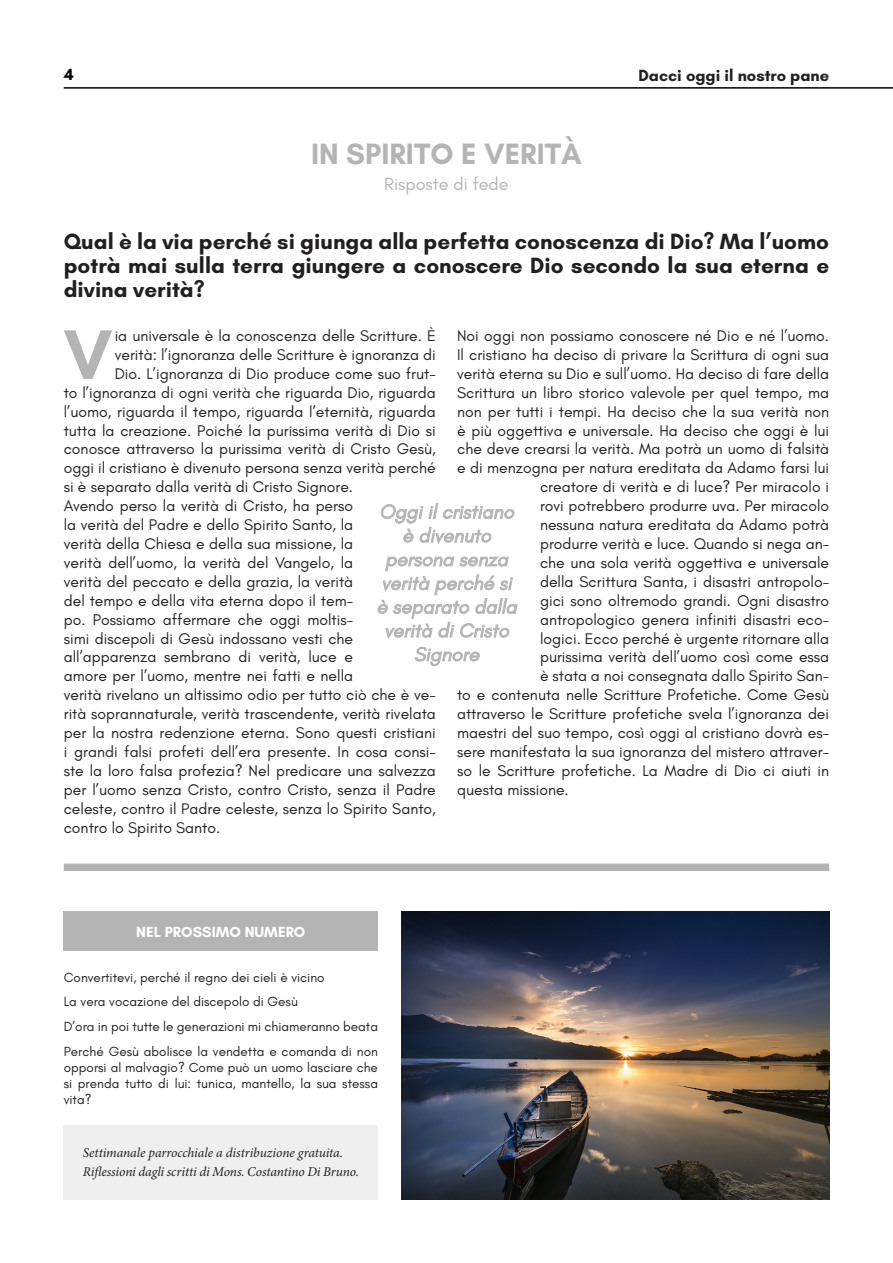
<style>
.page{position:relative;width:893px;height:1263px;background:#fff}
.page>*{position:absolute;margin:0;border:0;box-sizing:border-box;transform-origin:0 0}
.t1{font:700 71.4px "Glacial Indifference";color:#b4b4b4}
.t2{font:700 30px "Glacial Indifference";color:#b4b4b4}
.t3{font:700 22.5px/24px "Glacial Indifference";color:#221f20;text-align:justify}
.t4{font:italic 19.8px/23.7px "Glacial Indifference";color:#b4b4b4;text-align:center}
.t5{font:18px "Glacial Indifference";color:#b4b4b4}
.t6{font:700 16.5px "Glacial Indifference";color:#221f20}
.t7{font:700 16.5px "Glacial Indifference";color:#000}
.t8{font:15.75px "Glacial Indifference";color:#221f20}
.t9{font:700 15px "Glacial Indifference";color:#fff}
.t10{font:13.5px/24.8px "Glacial Indifference";color:#221f20}
.t11{font:italic 13.5px/19.2px "Minion Pro";letter-spacing:-.01em;color:#221f20}
</style>
<div class="page">
<hr style="left:64px;top:87px;width:829px;height:2px;background:#000">
<div style="left:64px;top:1125px;width:314px;height:74px;background:#efefef"></div>
<div style="left:64px;top:863px;width:765px;height:8px;background:#b4b4b4"></div>
<div style="left:64px;top:911px;width:314px;height:39px;background:#b4b4b4"></div>
<img style="left:401px;top:911px;width:428px;height:288px">
<svg style="left:380px;top:503px;width:135px;height:41px"></svg>
<svg style="left:377px;top:556px;width:141px;height:110px"></svg>
<p class="t7" style="left:64px;top:65px;width:11px">4</p>
<h2 class="t2" style="left:311px;top:135px;width:272px">IN SPIRITO E VERITÀ</h2>
<p class="t5" style="left:384px;top:173px;width:126px">Risposte di fede</p>
<p class="t6" style="left:638px;top:65px;width:192px">Dacci oggi il nostro pane</p>
<h3 class="t3" style="left:64px;top:229px;width:767px">Qual è la via perché si giunga alla perfetta conoscenza di Dio? Ma l’uomo potrà mai sulla terra giungere a conoscere Dio secondo la sua eterna e divina verità?</h3>
<h1 class="t1" style="left:63px;top:310px;width:51px">V</h1>
<p class="t8" style="left:115px;top:327px;width:323px">ia universale è la conoscenza delle Scritture. È</p>
<p class="t8" style="left:457px;top:327px;width:373px">Noi oggi non possiamo conoscere né Dio e né l’uomo.</p>
<p class="t8" style="left:457px;top:346px;width:374px">Il cristiano ha deciso di privare la Scrittura di ogni sua</p>
<p class="t8" style="left:457px;top:365px;width:374px">verità eterna su Dio e sull’uomo. Ha deciso di fare della</p>
<p class="t8" style="left:457px;top:384px;width:374px">Scrittura un libro storico valevole per quel tempo, ma</p>
<p class="t8" style="left:457px;top:403px;width:373px">non per tutti i tempi. Ha deciso che la sua verità non</p>
<p class="t8" style="left:457px;top:421px;width:374px">è più oggettiva e universale. Ha deciso che oggi è lui</p>
<p class="t8" style="left:457px;top:440px;width:374px">che deve crearsi la verità. Ma potrà un uomo di falsità</p>
<p class="t8" style="left:457px;top:459px;width:374px">e di menzogna per natura ereditata da Adamo farsi lui</p>
<p class="t8" style="left:540px;top:478px;width:291px">creatore di verità e di luce? Per miracolo i</p>
<p class="t8" style="left:540px;top:497px;width:291px">rovi potrebbero produrre uva. Per miracolo</p>
<p class="t8" style="left:540px;top:516px;width:291px">nessuna natura ereditata da Adamo potrà</p>
<p class="t8" style="left:540px;top:535px;width:291px">produrre verità e luce. Quando si nega an-</p>
<p class="t8" style="left:540px;top:554px;width:291px">che una sola verità oggettiva e universale</p>
<p class="t8" style="left:540px;top:573px;width:291px">della Scrittura Santa, i disastri antropolo-</p>
<p class="t8" style="left:540px;top:592px;width:291px">gici sono oltremodo grandi. Ogni disastro</p>
<p class="t8" style="left:540px;top:610px;width:291px">antropologico genera infiniti disastri eco-</p>
<p class="t8" style="left:540px;top:629px;width:291px">logici. Ecco perché è urgente ritornare alla</p>
<p class="t8" style="left:540px;top:648px;width:291px">purissima verità dell’uomo così come essa</p>
<p class="t8" style="left:540px;top:667px;width:291px">è stata a noi consegnata dallo Spirito San-</p>
<p class="t8" style="left:457px;top:686px;width:374px">to e contenuta nelle Scritture Profetiche. Come Gesù</p>
<p class="t8" style="left:457px;top:705px;width:374px">attraverso le Scritture profetiche svela l’ignoranza dei</p>
<p class="t8" style="left:457px;top:724px;width:374px">maestri del suo tempo, così oggi al cristiano dovrà es-</p>
<p class="t8" style="left:457px;top:743px;width:374px">sere manifestata la sua ignoranza del mistero attraver-</p>
<p class="t8" style="left:457px;top:762px;width:373px">so le Scritture profetiche. La Madre di Dio ci aiuti in</p>
<p class="t8" style="left:457px;top:781px;width:113px">questa missione.</p>
<p class="t8" style="left:115px;top:346px;width:323px">verità: l’ignoranza delle Scritture è ignoranza di</p>
<p class="t8" style="left:115px;top:365px;width:323px">Dio. L’ignoranza di Dio produce come suo frut-</p>
<p class="t8" style="left:64px;top:384px;width:374px">to l’ignoranza di ogni verità che riguarda Dio, riguarda</p>
<p class="t8" style="left:64px;top:403px;width:374px">l’uomo, riguarda il tempo, riguarda l’eternità, riguarda</p>
<p class="t8" style="left:64px;top:421px;width:374px">tutta la creazione. Poiché la purissima verità di Dio si</p>
<p class="t8" style="left:64px;top:440px;width:374px">conosce attraverso la purissima verità di Cristo Gesù,</p>
<p class="t8" style="left:64px;top:459px;width:374px">oggi il cristiano è divenuto persona senza verità perché</p>
<p class="t8" style="left:64px;top:478px;width:291px">si è separato dalla verità di Cristo Signore.</p>
<p class="t8" style="left:64px;top:497px;width:291px">Avendo perso la verità di Cristo, ha perso</p>
<p class="t8" style="left:64px;top:516px;width:291px">la verità del Padre e dello Spirito Santo, la</p>
<p class="t8" style="left:64px;top:535px;width:291px">verità della Chiesa e della sua missione, la</p>
<p class="t8" style="left:64px;top:554px;width:291px">verità dell’uomo, la verità del Vangelo, la</p>
<p class="t8" style="left:64px;top:573px;width:291px">verità del peccato e della grazia, la verità</p>
<p class="t8" style="left:64px;top:592px;width:291px">del tempo e della vita eterna dopo il tem-</p>
<p class="t8" style="left:64px;top:610px;width:291px">po. Possiamo affermare che oggi moltis-</p>
<p class="t8" style="left:64px;top:629px;width:291px">simi discepoli di Gesù indossano vesti che</p>
<p class="t8" style="left:64px;top:648px;width:291px">all’apparenza sembrano di verità, luce e</p>
<p class="t8" style="left:64px;top:667px;width:291px">amore per l’uomo, mentre nei fatti e nella</p>
<p class="t8" style="left:64px;top:686px;width:374px">verità rivelano un altissimo odio per tutto ciò che è ve-</p>
<p class="t8" style="left:64px;top:705px;width:374px">rità soprannaturale, verità trascendente, verità rivelata</p>
<p class="t8" style="left:64px;top:724px;width:374px">per la nostra redenzione eterna. Sono questi cristiani</p>
<p class="t8" style="left:64px;top:743px;width:374px">i grandi falsi profeti dell’era presente. In cosa consi-</p>
<p class="t8" style="left:64px;top:762px;width:374px">ste la loro falsa profezia? Nel predicare una salvezza</p>
<p class="t8" style="left:64px;top:781px;width:374px">per l’uomo senza Cristo, contro Cristo, senza il Padre</p>
<p class="t8" style="left:64px;top:799px;width:374px">celeste, contro il Padre celeste, senza lo Spirito Santo,</p>
<p class="t8" style="left:64px;top:818px;width:158px">contro lo Spirito Santo.</p>
<p class="t4" style="left:376px;top:500px;width:142px">Oggi il cristiano è divenuto persona senza verità perché si è separato dalla verità di Cristo<br>Signore</p>
<p class="t9" style="left:136px;top:922px;width:171px">NEL PROSSIMO NUMERO</p>
<p class="t10" style="left:64px;top:965px;width:316px">Convertitevi, perché il regno dei cieli è vicino<br>La vera vocazione del discepolo di Gesù<br>D’ora in poi tutte le generazioni mi chiameranno beata Perché Gesù abolisce la vendetta e comanda di non</p>
<p class="t10" style="left:64px;top:1060px;width:316px;line-height:16.2px;text-align:justify">opporsi al malvagio? Come può un uomo lasciare che si prenda tutto di lui: tunica, mantello, la sua stessa vita?</p>
<p class="t11" style="left:83px;top:1143px;width:277px">Settimanale parrocchiale a distribuzione gratuita.<br>Riflessioni dagli scritti di Mons. Costantino Di Bruno.</p>
</div>
